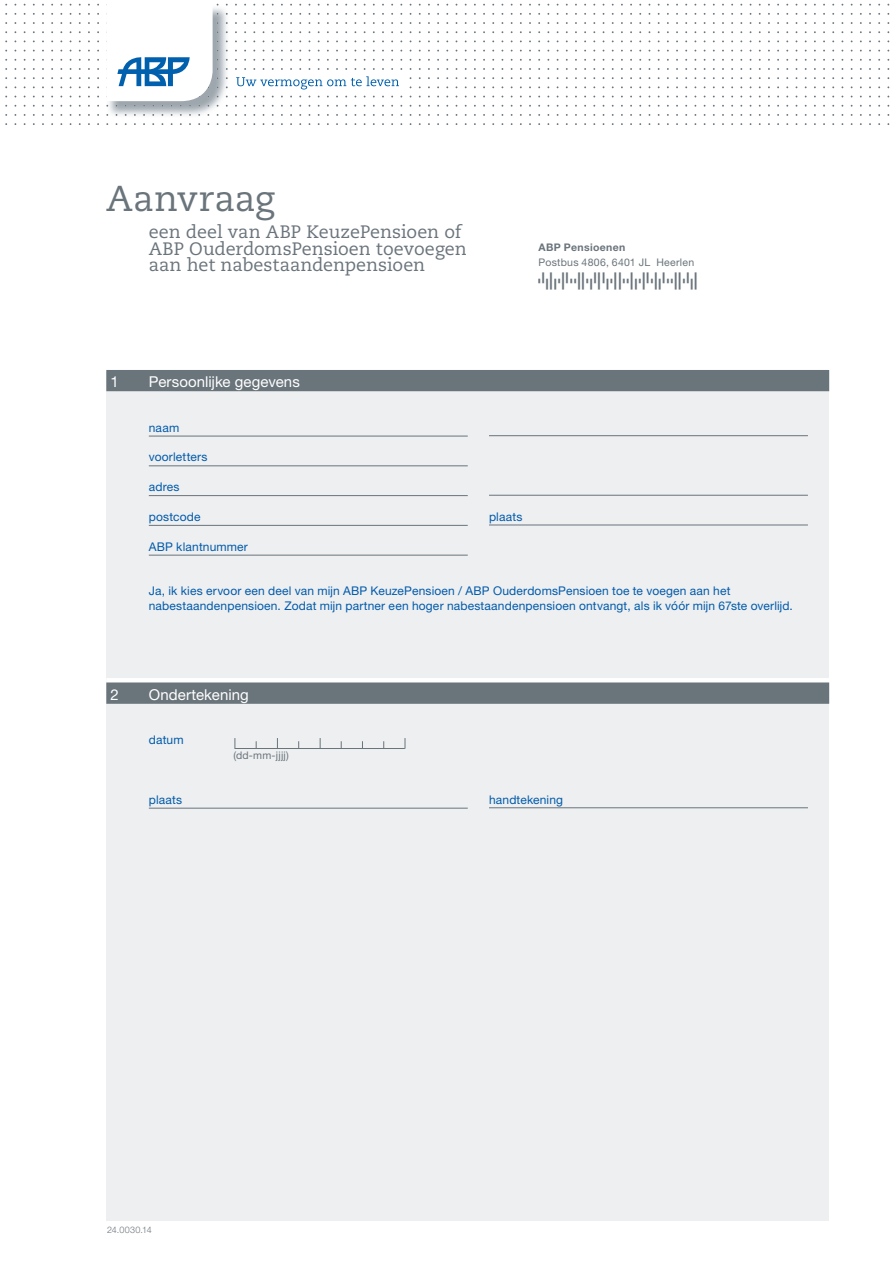
<style>
.page{position:relative;width:893px;height:1263px;background:#fff}
.page>*{position:absolute;margin:0;border:0;box-sizing:border-box;transform-origin:0 0}
.t1{font:36px "Caecilia LT Std";color:#6a747b}
.t2{font:18px/16.5px "Caecilia LT Std";letter-spacing:-.005em;color:#6a747b}
.t3{font:15px "Helvetica Neue LT Pro";letter-spacing:.005em;color:#fff}
.t4{font:12px/14.9px "Helvetica Neue LT Pro";letter-spacing:.015em;color:#015aaa}
.t5{font:10.5px "Helvetica Neue LT Pro";letter-spacing:.025em;color:#6a747b}
.t6{font:700 10.5px "Helvetica Neue LT Pro";letter-spacing:.03em;color:#6a747b}
.t7{font:300 9px "Helvetica Neue LT Pro";letter-spacing:.03em;color:#6a747b}
</style>
<div class="page">
<div style="left:106px;top:372px;width:723px;height:848px;background:#edeff1"></div>
<svg style="left:106px;top:3px;width:296px;height:122px"></svg>
<div style="left:106px;top:370px;width:723px;height:21px;background:#6a747b"></div>
<hr style="left:489px;top:435px;width:319px;height:1px;background:#6a747b">
<hr style="left:149px;top:436px;width:319px;height:1px;background:#6a747b">
<hr style="left:149px;top:466px;width:319px;height:1px;background:#6a747b">
<hr style="left:489px;top:495px;width:319px;height:1px;background:#6a747b">
<hr style="left:149px;top:495px;width:319px;height:1px;background:#6a747b">
<hr style="left:489px;top:525px;width:319px;height:1px;background:#6a747b">
<hr style="left:149px;top:525px;width:319px;height:1px;background:#6a747b">
<hr style="left:149px;top:555px;width:319px;height:1px;background:#6a747b">
<hr style="left:106px;top:678px;width:723px;height:4px;background:#fff">
<div style="left:106px;top:682px;width:723px;height:22px;background:#6a747b"></div>
<hr style="left:489px;top:807px;width:319px;height:1px;background:#6a747b">
<hr style="left:149px;top:808px;width:319px;height:1px;background:#6a747b">
<hr style="left:235px;top:748px;width:170px;height:1px;background:#6a747b">
<h1 class="t1" style="left:106px;top:178px;width:170px">Aanvraag</h1>
<h2 class="t2" style="left:149px;top:224px;width:319px">een deel van ABP KeuzePensioen of<br>ABP OuderdomsPensioen toevoegen aan het nabestaandenpensioen</h2>
<p class="t6" style="left:539px;top:241px;width:88px">ABP Pensioenen</p>
<p class="t5" style="left:539px;top:256px;width:157px">Postbus 4806, 6401 JL Heerlen</p>
<p class="t3" style="left:111px;top:372px;width:10px">1</p>
<p class="t3" style="left:149px;top:372px;width:153px">Persoonlĳke gegevens</p>
<p class="t4" style="left:149px;top:420px;width:32px">naam</p>
<p class="t4" style="left:149px;top:449px;width:60px">voorletters</p>
<p class="t4" style="left:149px;top:479px;width:32px">adres</p>
<p class="t4" style="left:149px;top:509px;width:53px">postcode</p>
<p class="t4" style="left:489px;top:509px;width:35px">plaats</p>
<p class="t4" style="left:149px;top:539px;width:101px">ABP klantnummer</p>
<p class="t4" style="left:149px;top:583px;width:646px">Ja, ik kies ervoor een deel van mĳn ABP KeuzePensioen / ABP OuderdomsPensioen toe te voegen aan het nabestaandenpensioen. Zodat mĳn partner een hoger nabestaandenpensioen ontvangt, als ik vóór mĳn 67ste overlĳd.</p>
<p class="t3" style="left:111px;top:685px;width:10px">2</p>
<p class="t3" style="left:149px;top:685px;width:101px">Ondertekening</p>
<p class="t4" style="left:149px;top:732px;width:36px">datum</p>
<p class="t5" style="left:233px;top:749px;width:57px">(dd-mm-jjjj)</p>
<p class="t4" style="left:149px;top:792px;width:35px">plaats</p>
<p class="t4" style="left:489px;top:792px;width:76px">handtekening</p>
<p class="t7" style="left:107px;top:1224px;width:46px">24.0030.14</p>
</div>
